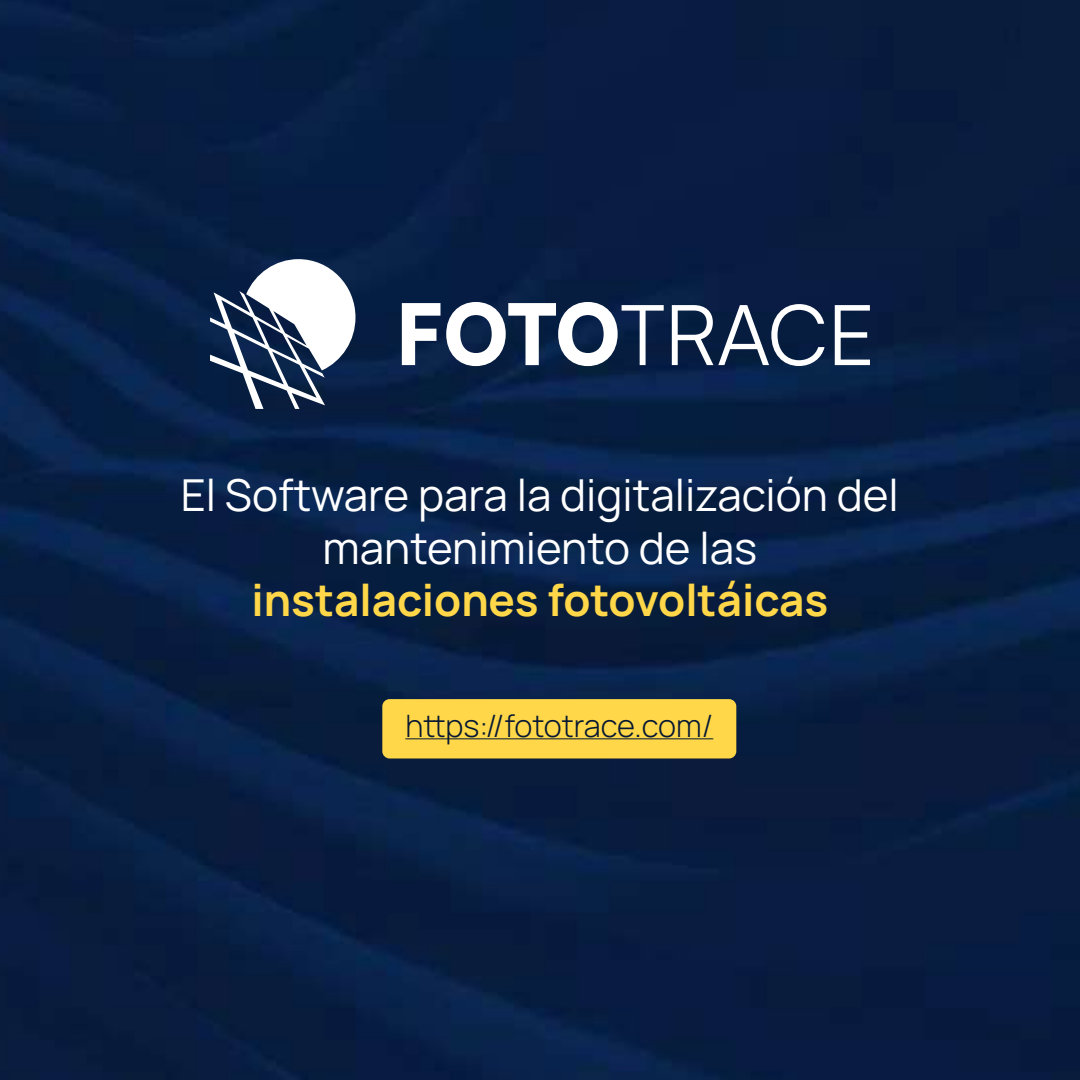
<style>
.page{position:relative;width:1080px;height:1080px;background:#fff}
.page>*{position:absolute;margin:0;border:0;box-sizing:border-box;transform-origin:0 0}
.t1{font:44px/52.8px "Manrope";color:#fff;text-align:center}
.t2{font:700 44px "Manrope";color:#ffd748}
.t3{font:300 30.8px "Manrope";color:#061833}
</style>
<div class="page">
<img style="left:0;top:0;width:1080px;height:1080px">
<svg style="left:210px;top:259px;width:146px;height:150px"></svg>
<svg style="left:402px;top:303px;width:38px;height:62px"></svg>
<svg style="left:446px;top:302px;width:218px;height:64px"></svg>
<svg style="left:672px;top:304px;width:153px;height:62px"></svg>
<svg style="left:835px;top:305px;width:35px;height:60px"></svg>
<div style="left:382px;top:699px;width:354px;height:59px;background:#ffd748;border-radius:7px"></div>
<hr style="left:405px;top:738px;width:308px;height:1px;background:#061833">
<p class="t1" style="left:181px;top:467px;width:719px">El Software para la digitalización del mantenimiento de las</p>
<p class="t2" style="left:251px;top:570px;width:579px">instalaciones fotovoltáicas</p>
<p class="t3" style="left:405px;top:704px;width:309px">https://fototrace.com/</p>
</div>
